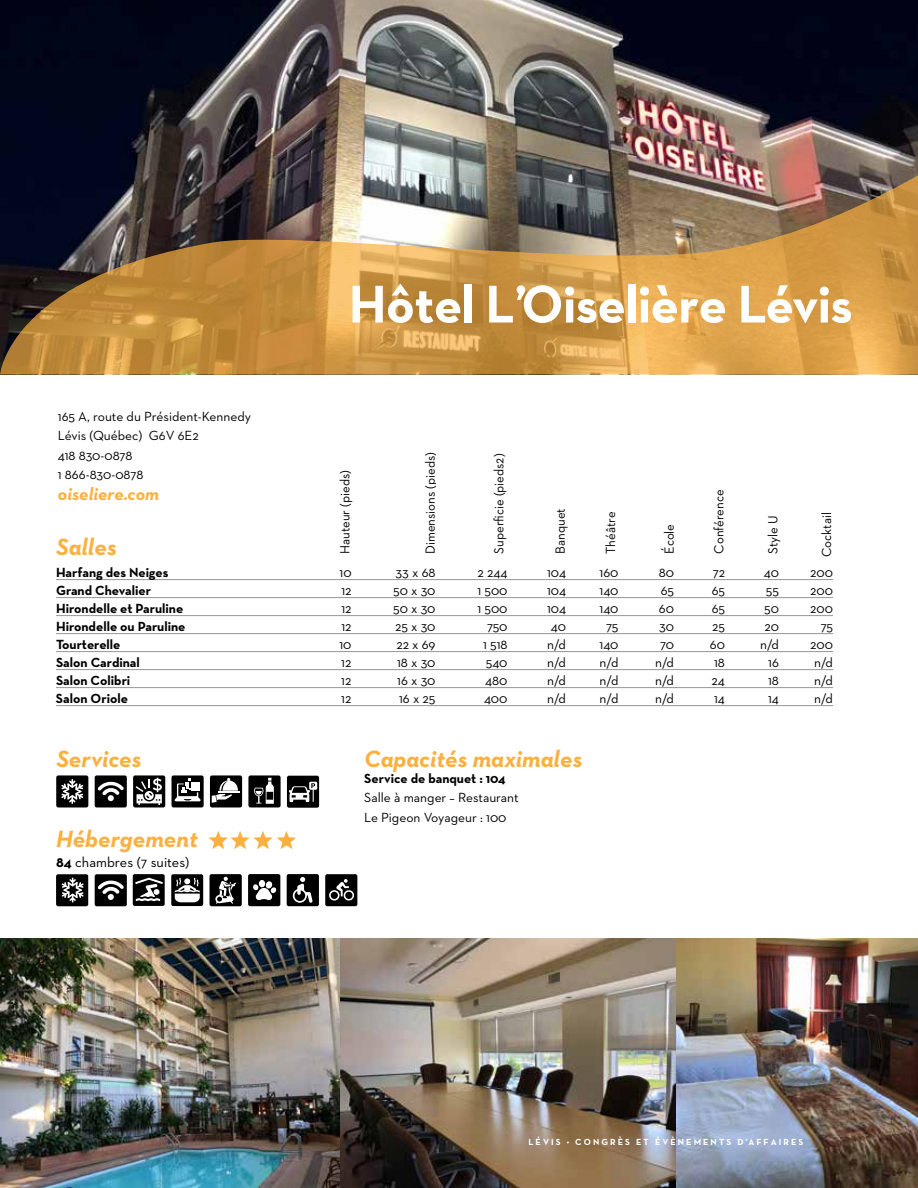
<style>
.page{position:relative;width:918px;height:1188px;background:#fff}
.page>*{position:absolute;margin:0;border:0;box-sizing:border-box;transform-origin:0 0}
.t1{font:700 54px "Neutraface 2 Text";letter-spacing:-.01em;color:#fff}
.t2{font:italic 700 24px "Neutraface 2 Text";color:#fbb040}
.t3{font:italic 700 18px "Neutraface 2 Text";color:#fbb040}
.t4{font:14.4px "Neutraface 2 Text";color:#000}
.t5{font:13.5px/19.5px "Neutraface 2 Text";color:#000}
.t6{font:700 13.5px "Neutra Text";color:#000}
.t7{font:13.5px "Neutraface 2 Text";color:#000;scale:.96 1}
.t8{font:700 9px "Neutra Text";letter-spacing:.23em;color:#fff}
.s1{font-family:"Neutra Text";font-weight:700}
</style>
<div class="page">
<img style="left:0;top:938px;width:676px;height:250px">
<img style="left:3px;top:0;width:915px;height:145px">
<hr style="left:56px;top:579px;width:777px;height:1px;background:#939598">
<hr style="left:56px;top:597px;width:777px;height:1px;background:#939598">
<hr style="left:56px;top:615px;width:777px;height:1px;background:#939598">
<hr style="left:56px;top:633px;width:777px;height:1px;background:#939598">
<hr style="left:56px;top:651px;width:777px;height:1px;background:#939598">
<hr style="left:56px;top:669px;width:777px;height:1px;background:#939598">
<hr style="left:56px;top:687px;width:777px;height:1px;background:#939598">
<hr style="left:56px;top:705px;width:777px;height:1px;background:#939598">
<svg style="left:209px;top:831px;width:87px;height:18px"></svg>
<div style="left:56px;top:775px;width:32px;height:32px;background:#000;border-radius:2px"></div>
<svg style="left:61px;top:779px;width:22px;height:25px"></svg>
<div style="left:95px;top:775px;width:32px;height:32px;background:#000;border-radius:2px"></div>
<svg style="left:98px;top:781px;width:26px;height:20px"></svg>
<div style="left:210px;top:775px;width:32px;height:32px;background:#000;border-radius:2px"></div>
<hr style="left:218px;top:791px;width:22px;height:2px;background:#fff">
<svg style="left:212px;top:778px;width:26px;height:25px"></svg>
<div style="left:133px;top:775px;width:32px;height:32px;background:#000;border-radius:2px"></div>
<svg style="left:136px;top:778px;width:26px;height:27px"></svg>
<div style="left:172px;top:775px;width:32px;height:32px;background:#000;border-radius:2px"></div>
<svg style="left:175px;top:778px;width:26px;height:23px"></svg>
<div style="left:248px;top:775px;width:33px;height:32px;background:#000;border-radius:2px"></div>
<svg style="left:254px;top:778px;width:20px;height:26px"></svg>
<div style="left:56px;top:874px;width:32px;height:32px;background:#000;border-radius:2px"></div>
<svg style="left:62px;top:878px;width:22px;height:24px"></svg>
<div style="left:95px;top:874px;width:32px;height:32px;background:#000;border-radius:2px"></div>
<svg style="left:98px;top:880px;width:26px;height:20px"></svg>
<div style="left:210px;top:874px;width:32px;height:32px;background:#000;border-radius:2px"></div>
<svg style="left:215px;top:876px;width:21px;height:28px"></svg>
<div style="left:287px;top:874px;width:32px;height:32px;background:#000;border-radius:2px"></div>
<svg style="left:293px;top:877px;width:20px;height:26px"></svg>
<div style="left:248px;top:874px;width:32px;height:32px;background:#000;border-radius:2px"></div>
<svg style="left:253px;top:881px;width:24px;height:19px"></svg>
<div style="left:325px;top:874px;width:32px;height:32px;background:#000;border-radius:2px"></div>
<svg style="left:329px;top:879px;width:25px;height:22px"></svg>
<div style="left:171px;top:874px;width:32px;height:32px;background:#000;border-radius:2px"></div>
<svg style="left:174px;top:877px;width:26px;height:25px"></svg>
<div style="left:133px;top:874px;width:32px;height:32px;background:#000;border-radius:2px"></div>
<svg style="left:135px;top:877px;width:30px;height:24px"></svg>
<div style="left:287px;top:776px;width:32px;height:32px;background:#000;border-radius:2px"></div>
<svg style="left:289px;top:782px;width:28px;height:20px"></svg>
<img style="left:676px;top:938px;width:242px;height:250px">
<svg style="left:0;top:0;width:3px;height:145px"></svg>
<img style="left:0;top:145px;width:918px;height:230px">
<p class="t5" style="left:58px;top:406px;width:195px">165 A, route du Président-Kennedy<br>Lévis (Québec) G6V 6E2<br>418 830-0878<br>1 866-830-0878</p>
<h3 class="t3" style="left:58px;top:483px;width:103px">oiseliere.com</h3>
<h2 class="t2" style="left:56px;top:531px;width:62px">Salles</h2>
<h1 class="t1" style="left:349px;top:270px;width:505px">Hôtel L’Oiselière Lévis</h1>
<p class="t7" style="left:336px;top:554px;width:88px;rotate:-90deg">Hauteur (pieds)</p>
<p class="t7" style="left:422px;top:554px;width:107px;rotate:-90deg">Dimensions (pieds)</p>
<p class="t7" style="left:490px;top:554px;width:106px;rotate:-90deg">Superficie (pieds2)</p>
<p class="t7" style="left:552px;top:554px;width:49px;rotate:-90deg">Banquet</p>
<p class="t7" style="left:602px;top:554px;width:45px;rotate:-90deg">Théâtre</p>
<p class="t7" style="left:661px;top:554px;width:33px;rotate:-90deg">École</p>
<p class="t7" style="left:710px;top:554px;width:68px;rotate:-90deg">Conférence</p>
<p class="t7" style="left:764px;top:554px;width:42px;rotate:-90deg">Style U</p>
<p class="t7" style="left:818px;top:557px;width:48px;rotate:-90deg">Cocktail</p>
<p class="t6" style="left:56px;top:564px;width:114px">Harfang des Neiges</p>
<p class="t5" style="left:340px;top:562px;width:14px">10</p>
<p class="t5" style="left:396px;top:562px;width:41px">33 x 68</p>
<p class="t5" style="left:478px;top:562px;width:32px">2 244</p>
<p class="t5" style="left:547px;top:562px;width:20px">104</p>
<p class="t5" style="left:600px;top:562px;width:20px">160</p>
<p class="t5" style="left:659px;top:562px;width:17px">80</p>
<p class="t5" style="left:713px;top:562px;width:14px">72</p>
<p class="t5" style="left:764px;top:562px;width:17px">40</p>
<p class="t5" style="left:810px;top:562px;width:24px">200</p>
<p class="t6" style="left:56px;top:582px;width:96px">Grand Chevalier</p>
<p class="t5" style="left:341px;top:580px;width:12px">12</p>
<p class="t5" style="left:393px;top:580px;width:44px">50 x 30</p>
<p class="t5" style="left:478px;top:580px;width:32px">1 500</p>
<p class="t5" style="left:547px;top:580px;width:20px">104</p>
<p class="t5" style="left:600px;top:580px;width:20px">140</p>
<p class="t5" style="left:661px;top:580px;width:15px">65</p>
<p class="t5" style="left:712px;top:580px;width:15px">65</p>
<p class="t5" style="left:766px;top:580px;width:15px">55</p>
<p class="t5" style="left:810px;top:580px;width:24px">200</p>
<p class="t6" style="left:56px;top:600px;width:129px">Hirondelle et Paruline</p>
<p class="t5" style="left:341px;top:598px;width:12px">12</p>
<p class="t5" style="left:393px;top:598px;width:44px">50 x 30</p>
<p class="t5" style="left:478px;top:598px;width:32px">1 500</p>
<p class="t5" style="left:547px;top:598px;width:20px">104</p>
<p class="t5" style="left:600px;top:598px;width:20px">140</p>
<p class="t5" style="left:659px;top:598px;width:17px">60</p>
<p class="t5" style="left:712px;top:598px;width:15px">65</p>
<p class="t5" style="left:764px;top:598px;width:16px">50</p>
<p class="t5" style="left:810px;top:598px;width:24px">200</p>
<p class="t6" style="left:56px;top:618px;width:131px">Hirondelle ou Paruline</p>
<p class="t5" style="left:341px;top:616px;width:12px">12</p>
<p class="t5" style="left:395px;top:616px;width:42px">25 x 30</p>
<p class="t5" style="left:487px;top:616px;width:22px">750</p>
<p class="t5" style="left:551px;top:616px;width:17px">40</p>
<p class="t5" style="left:606px;top:616px;width:14px">75</p>
<p class="t5" style="left:659px;top:616px;width:16px">30</p>
<p class="t5" style="left:712px;top:616px;width:14px">25</p>
<p class="t5" style="left:764px;top:616px;width:16px">20</p>
<p class="t5" style="left:821px;top:616px;width:14px">75</p>
<p class="t6" style="left:56px;top:636px;width:66px">Tourterelle</p>
<p class="t5" style="left:339px;top:634px;width:14px">10</p>
<p class="t5" style="left:396px;top:634px;width:41px">22 x 69</p>
<p class="t5" style="left:483px;top:634px;width:26px">1 518</p>
<p class="t5" style="left:547px;top:634px;width:20px">n/d</p>
<p class="t5" style="left:600px;top:634px;width:20px">140</p>
<p class="t5" style="left:660px;top:634px;width:15px">70</p>
<p class="t5" style="left:710px;top:634px;width:17px">60</p>
<p class="t5" style="left:760px;top:634px;width:20px">n/d</p>
<p class="t5" style="left:810px;top:634px;width:24px">200</p>
<p class="t6" style="left:56px;top:654px;width:85px">Salon Cardinal</p>
<p class="t5" style="left:341px;top:652px;width:12px">12</p>
<p class="t5" style="left:397px;top:652px;width:40px">18 x 30</p>
<p class="t5" style="left:486px;top:652px;width:23px">540</p>
<p class="t5" style="left:547px;top:652px;width:20px">n/d</p>
<p class="t5" style="left:600px;top:652px;width:20px">n/d</p>
<p class="t5" style="left:655px;top:652px;width:20px">n/d</p>
<p class="t5" style="left:714px;top:652px;width:12px">18</p>
<p class="t5" style="left:768px;top:652px;width:12px">16</p>
<p class="t5" style="left:814px;top:652px;width:20px">n/d</p>
<p class="t6" style="left:56px;top:672px;width:76px">Salon Colibri</p>
<p class="t5" style="left:341px;top:670px;width:12px">12</p>
<p class="t5" style="left:397px;top:670px;width:40px">16 x 30</p>
<p class="t5" style="left:485px;top:670px;width:24px">480</p>
<p class="t5" style="left:547px;top:670px;width:20px">n/d</p>
<p class="t5" style="left:600px;top:670px;width:20px">n/d</p>
<p class="t5" style="left:655px;top:670px;width:20px">n/d</p>
<p class="t5" style="left:712px;top:670px;width:15px">24</p>
<p class="t5" style="left:768px;top:670px;width:12px">18</p>
<p class="t5" style="left:814px;top:670px;width:20px">n/d</p>
<p class="t6" style="left:56px;top:690px;width:74px">Salon Oriole</p>
<p class="t5" style="left:341px;top:688px;width:12px">12</p>
<p class="t5" style="left:399px;top:688px;width:38px">16 x 25</p>
<p class="t5" style="left:484px;top:688px;width:25px">400</p>
<p class="t5" style="left:547px;top:688px;width:20px">n/d</p>
<p class="t5" style="left:600px;top:688px;width:20px">n/d</p>
<p class="t5" style="left:655px;top:688px;width:20px">n/d</p>
<p class="t5" style="left:714px;top:688px;width:12px">14</p>
<p class="t5" style="left:768px;top:688px;width:12px">14</p>
<p class="t5" style="left:814px;top:688px;width:20px">n/d</p>
<h2 class="t2" style="left:56px;top:743px;width:87px">Services</h2>
<h2 class="t2" style="left:56px;top:824px;width:143px">Hébergement</h2>
<p class="t4" style="left:56px;top:853px;width:134px"><span class="s1">84</span> chambres (7 suites)</p>
<h2 class="t2" style="left:364px;top:743px;width:220px">Capacités maximales</h2>
<p class="t6" style="left:364px;top:770px;width:143px">Service de banquet : 104</p>
<p class="t5" style="left:364px;top:788px;width:156px">Salle à manger – Restaurant<br>Le Pigeon Voyageur : 100</p>
<p class="t8" style="left:528px;top:1136px;width:276px">LÉVIS • CONGRÈS ET ÉVÈNEMENTS D’AFFAIRES</p>
</div>
